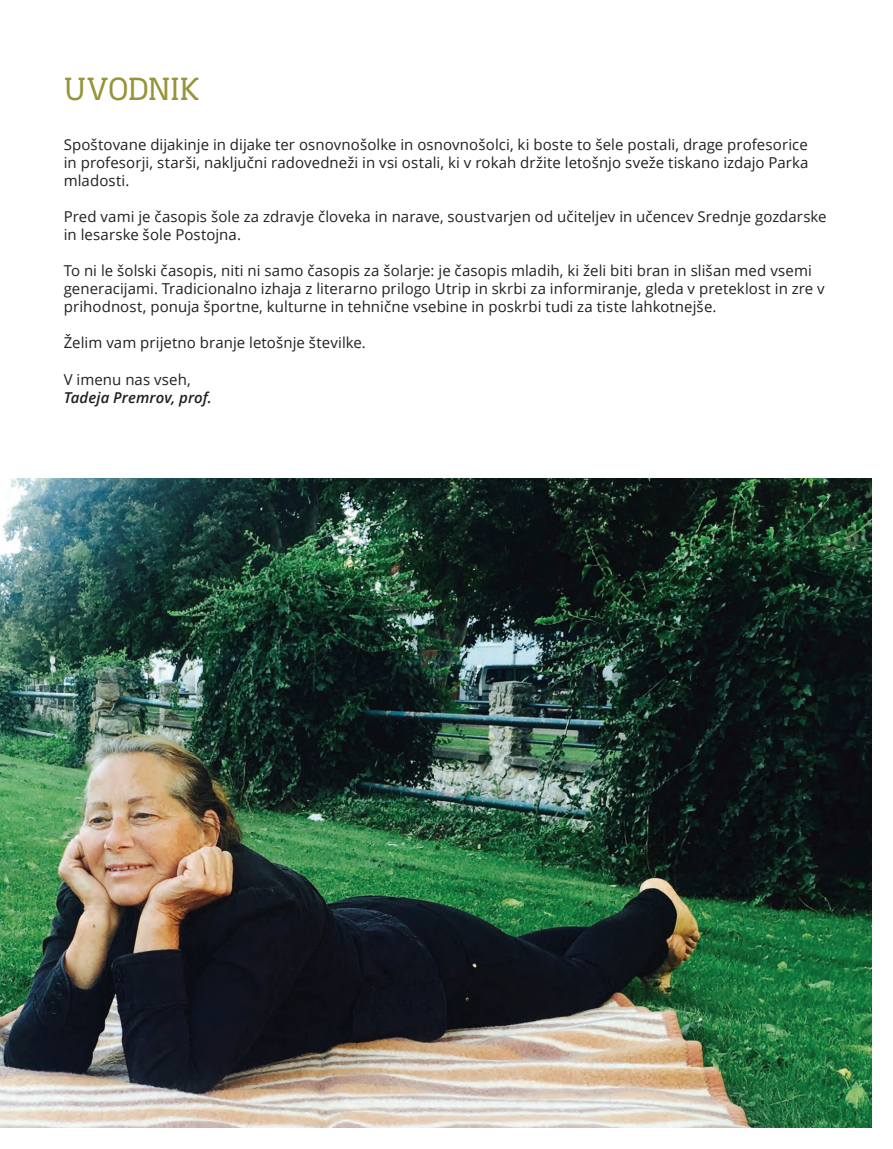
<style>
.page{position:relative;width:893px;height:1149px;background:#fff}
.page>*{position:absolute;margin:0;border:0;box-sizing:border-box;transform-origin:0 0}
.t1{font:30px "Soho Pro";letter-spacing:-.01em;color:#979339}
.t2{font:15px/18px "Open Sans";letter-spacing:.005em;color:#231f20}
.t3{font:italic 600 15px "Open Sans";letter-spacing:.005em;color:#231f20}
</style>
<div class="page">
<img style="left:0;top:478px;width:872px;height:649px">
<p class="t1" style="left:64px;top:68px;width:137px">UVODNIK</p>
<p class="t2" style="left:64px;top:135px;width:746px;text-align:justify">Spoštovane dijakinje in dijake ter osnovnošolke in osnovnošolci, ki boste to šele postali, drage profesorice in profesorji, starši, naključni radovedneži in vsi ostali, ki v rokah držite letošnjo sveže tiskano izdajo Parka mladosti.</p>
<p class="t2" style="left:64px;top:207px;width:764px">Pred vami je časopis šole za zdravje človeka in narave, soustvarjen od učiteljev in učencev Srednje gozdarske in lesarske šole Postojna.</p>
<p class="t2" style="left:64px;top:261px;width:762px">To ni le šolski časopis, niti ni samo časopis za šolarje: je časopis mladih, ki želi biti bran in slišan med vsemi generacijami. Tradicionalno izhaja z literarno prilogo Utrip in skrbi za informiranje, gleda v preteklost in zre v prihodnost, ponuja športne, kulturne in tehnične vsebine in poskrbi tudi za tiste lahkotnejše.</p>
<p class="t2" style="left:64px;top:333px;width:304px">Želim vam prijetno branje letošnje številke.</p>
<p class="t2" style="left:64px;top:369px;width:129px">V imenu nas vseh,</p>
<p class="t3" style="left:64px;top:386px;width:150px">Tadeja Premrov, prof.</p>
</div>
